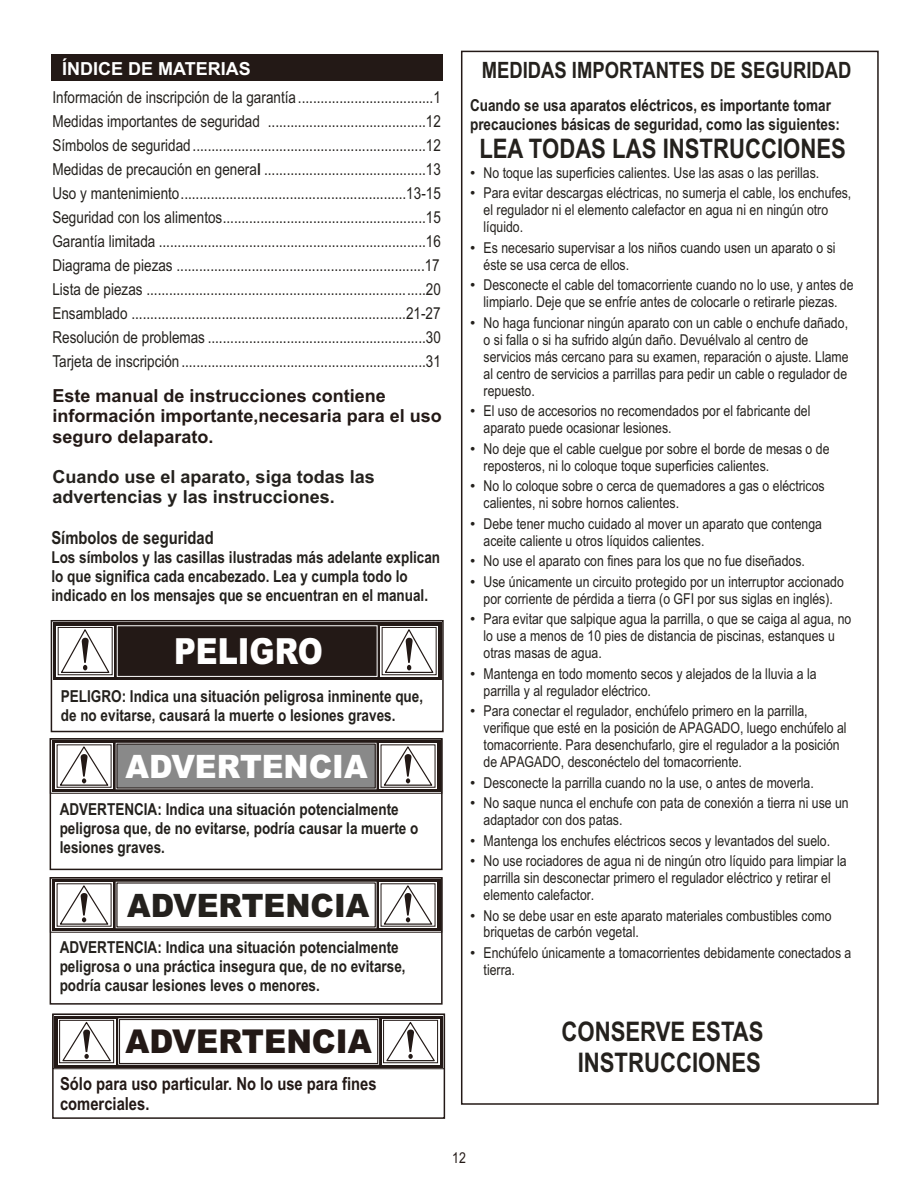
<style>
.page{position:relative;width:918px;height:1188px;background:#fff}
.page>*{position:absolute;margin:0;border:0;box-sizing:border-box;transform-origin:0 0}
.t1{font:900 36px "Arial";color:#fff;scale:.84 1}
.t2{font:900 32.85px "Arial";color:#231916;scale:.94 1}
.t3{font:900 32.25px "Arial";color:#fff;scale:.94 1}
.t4{font:900 32.25px "Arial";color:#24211d;scale:.94 1}
.t5{font:700 27px/30.9px "Arial Narrow";color:#24211d;text-align:center}
.t6{font:700 22.5px "Arial Narrow";color:#24211d}
.t7{font:700 18px/20.1px "Arial";color:#231916}
.t8{font:700 18px/20.1px "Arial";color:#24211d}
.t9{font:700 18px/20.5px "Arial Narrow";color:#231916}
.t10{font:700 18px "Arial Narrow";color:#24211d}
.t11{font:700 18px "Arial";color:#fff}
.t12{font:16.5px/24px "Arial Narrow";color:#24211d;text-align:justify}
.t13{font:700 16.5px/18.9px "Arial Narrow";color:#24211d}
.t14{font:15px/17px "Arial Narrow";color:#24211d}
.t15{font:15px "Arial Narrow";color:#231916}
.s1{font-weight:700}
.s2{font-family:"Arial"}
</style>
<div class="page">
<div style="left:52px;top:54px;width:391px;height:27px;background:#231916"></div>
<div style="left:51px;top:620px;width:393px;height:112px;border:2px solid #231916"></div>
<div style="left:53px;top:622px;width:388px;height:58px;background:#231916"></div>
<div style="left:56px;top:626px;width:58px;height:50px;background:#b4b1b0"></div>
<div style="left:58px;top:627px;width:55px;height:48px;border:1px solid #231916"></div>
<div style="left:380px;top:626px;width:58px;height:50px;background:#ada9a8"></div>
<div style="left:382px;top:627px;width:55px;height:48px;border:1px solid #231916"></div>
<div style="left:117px;top:625px;width:261px;height:52px;border:1px solid #fff"></div>
<svg style="left:383px;top:628px;width:52px;height:46px;background:#e2e1e1"></svg>
<svg style="left:59px;top:628px;width:52px;height:46px;background:#e2e1e1"></svg>
<div style="left:50px;top:738px;width:392px;height:56px;border:1px solid #231916"></div>
<div style="left:50px;top:738px;width:393px;height:132px;border:2px solid #231916"></div>
<svg style="left:52px;top:740px;width:388px;height:52px;background:#3c3330"></svg>
<svg style="left:55px;top:743px;width:58px;height:46px"></svg>
<div style="left:57px;top:744px;width:54px;height:44px;border:1px solid #231916"></div>
<svg style="left:379px;top:743px;width:58px;height:46px"></svg>
<div style="left:381px;top:744px;width:54px;height:44px;border:1px solid #231916"></div>
<svg style="left:382px;top:745px;width:52px;height:41px"></svg>
<svg style="left:58px;top:745px;width:52px;height:41px"></svg>
<div style="left:117px;top:744px;width:259px;height:44px;background:#898989;border:1px solid #231916"></div>
<div style="left:50px;top:877px;width:393px;height:128px;border:2px solid #231916"></div>
<svg style="left:52px;top:879px;width:388px;height:52px;background:#3c3330"></svg>
<svg style="left:55px;top:882px;width:58px;height:46px"></svg>
<svg style="left:379px;top:882px;width:58px;height:46px"></svg>
<svg style="left:382px;top:884px;width:52px;height:41px"></svg>
<svg style="left:58px;top:884px;width:52px;height:41px"></svg>
<div style="left:117px;top:883px;width:259px;height:44px;background:#fff"></div>
<div style="left:52px;top:1014px;width:393px;height:55px;border:1px solid #231916"></div>
<div style="left:52px;top:1014px;width:393px;height:105px;border:2px solid #231916"></div>
<svg style="left:55px;top:1016px;width:388px;height:51px;background:#524a48"></svg>
<svg style="left:58px;top:1019px;width:57px;height:45px"></svg>
<div style="left:59px;top:1020px;width:55px;height:43px;border:1px solid #231916"></div>
<svg style="left:382px;top:1019px;width:57px;height:45px"></svg>
<div style="left:383px;top:1020px;width:55px;height:43px;border:1px solid #231916"></div>
<svg style="left:385px;top:1021px;width:51px;height:41px"></svg>
<svg style="left:61px;top:1021px;width:51px;height:41px"></svg>
<div style="left:119px;top:1019px;width:259px;height:45px;background:#fff;border:1px solid #231916"></div>
<p class="t11" style="left:62px;top:62px;width:190px">ÍNDICE DE MATERIAS</p>
<p class="t12" style="left:52px;top:87px;width:390px">Información de inscripción de la garantía....................................1<br>Medidas importantes de seguridad ..........................................12<br>Símbolos de seguridad..............................................................12<br>Medidas de precaución en genera<span class="s1">l</span> ...........................................13<br>Uso y mantenimiento............................................................13-15<br>Seguridad con los alimentos......................................................15<br>Garantía limitada .......................................................................16<br>Diagrama de piezas ..................................................................17<br>Lista de piezas ..........................................................................20<br>Ensamblado .........................................................................21-27<br>Resolución de problemas ..........................................................30<br>Tarjeta de inscripción.................................................................31</p>
<p class="t7" style="left:53px;top:388px;width:391px">Este manual de instrucciones contiene información importante,necesaria para el uso seguro delaparato.</p>
<p class="t8" style="left:53px;top:468px;width:324px">Cuando use el aparato, siga todas las advertencias y las instrucciones.</p>
<p class="t10" style="left:51px;top:531px;width:164px">Símbolos de seguridad</p>
<p class="t13" style="left:51px;top:550px;width:390px">Los símbolos y las casillas ilustradas más adelante explican lo que significa cada encabezado. Lea y cumpla todo lo indicado en los mensajes que se encuentran en el manual.</p>
<h1 class="t1" style="left:174px;top:638px;width:179px">PELIGRO</h1>
<p class="t13" style="left:61px;top:688px;width:364px">PELIGRO: Indica una situación peligrosa inminente que, de no evitarse, causará la muerte o lesiones graves.</p>
<h3 class="t3" style="left:126px;top:755px;width:259px">ADVERTENCIA</h3>
<p class="t13" style="left:60px;top:801px;width:360px">ADVERTENCIA: Indica una situación potencialmente peligrosa que, de no evitarse, podría causar la muerte o lesiones graves.</p>
<h3 class="t4" style="left:127px;top:894px;width:259px">ADVERTENCIA</h3>
<p class="t13" style="left:60px;top:939px;width:347px">ADVERTENCIA: Indica una situación potencialmente peligrosa o una práctica insegura que, de no evitarse, podría causar lesiones leves o menores.</p>
<h2 class="t2" style="left:125px;top:1030px;width:264px">ADVERTENCIA</h2>
<p class="t9" style="left:60px;top:1075px;width:318px">Sólo para uso particular. No lo use para fines comerciales.</p>
<h3 class="t6" style="left:482px;top:61px;width:371px">MEDIDAS IMPORTANTES DE SEGURIDAD</h3>
<p class="t13" style="left:470px;top:97px;width:371px">Cuando se usa aparatos eléctricos, es importante tomar precauciones básicas de seguridad, como las siguientes:</p>
<h3 class="t5" style="left:479px;top:136px;width:368px">LEA TODAS LAS INSTRUCCIONES</h3>
<p class="t14" style="left:470px;top:165px;width:351px"><span class="s2">•</span> No toque las superficies calientes. Use las asas o las perillas.</p>
<p class="t14" style="left:484px;top:186px;width:369px;text-indent:-13px"><span class="s2">•</span> Para evitar descargas eléctricas, no sumerja el cable, los enchufes, el regulador ni el elemento calefactor en agua ni en ningún otro líquido.</p>
<p class="t14" style="left:484px;top:240px;width:354px;text-indent:-13px"><span class="s2">•</span> Es necesario supervisar a los niños cuando usen un aparato o si éste se usa cerca de ellos.</p>
<p class="t14" style="left:470px;top:278px;width:385px;text-align:center"><span class="s2">•</span> Desconecte el cable del tomacorriente cuando no lo use, y antes de limpiarlo. Deje que se enfríe antes de colocarle o retirarle piezas.</p>
<p class="t14" style="left:484px;top:315px;width:367px;text-indent:-13px"><span class="s2">•</span> No haga funcionar ningún aparato con un cable o enchufe dañado, o si falla o si ha sufrido algún daño. Devuélvalo al centro de servicios más cercano para su examen, reparación o ajuste. Llame al centro de servicios a parrillas para pedir un cable o regulador de repuesto.</p>
<p class="t14" style="left:484px;top:404px;width:328px;text-indent:-13px"><span class="s2">•</span> El uso de accesorios no recomendados por el fabricante del aparato puede ocasionar lesiones.</p>
<p class="t14" style="left:484px;top:441px;width:347px;text-indent:-13px"><span class="s2">•</span> No deje que el cable cuelgue por sobre el borde de mesas o de reposteros, ni lo coloque toque superficies calientes.</p>
<p class="t14" style="left:484px;top:479px;width:343px;text-indent:-13px"><span class="s2">•</span> No lo coloque sobre o cerca de quemadores a gas o eléctricos calientes, ni sobre hornos calientes.</p>
<p class="t14" style="left:484px;top:516px;width:340px;text-indent:-13px"><span class="s2">•</span> Debe tener mucho cuidado al mover un aparato que contenga aceite caliente u otros líquidos calientes.</p>
<p class="t14" style="left:470px;top:554px;width:336px"><span class="s2">•</span> No use el aparato con fines para los que no fue diseñados.</p>
<p class="t14" style="left:470px;top:574px;width:375px;text-align:center"><span class="s2">•</span> Use únicamente un circuito protegido por un interruptor accionado por corriente de pérdida a tierra (o GFI por sus siglas en inglés).</p>
<p class="t14" style="left:484px;top:612px;width:369px;text-indent:-13px"><span class="s2">•</span> Para evitar que salpique agua la parrilla, o que se caiga al agua, no lo use a menos de 10 pies de distancia de piscinas, estanques u otras masas de agua.</p>
<p class="t14" style="left:484px;top:666px;width:334px;text-indent:-13px"><span class="s2">•</span> Mantenga en todo momento secos y alejados de la lluvia a la parrilla y al regulador eléctrico.</p>
<p class="t14" style="left:484px;top:704px;width:365px;text-indent:-13px"><span class="s2">•</span> Para conectar el regulador, enchúfelo primero en la parrilla, verifique que esté en la posición de APAGADO, luego enchúfelo al tomacorriente. Para desenchufarlo, gire el regulador a la posición de APAGADO, desconéctelo del tomacorriente.</p>
<p class="t14" style="left:470px;top:775px;width:345px"><span class="s2">•</span> Desconecte la parrilla cuando no la use, o antes de moverla.</p>
<p class="t14" style="left:484px;top:796px;width:367px;text-indent:-13px"><span class="s2">•</span> No saque nunca el enchufe con pata de conexión a tierra ni use un adaptador con dos patas.</p>
<p class="t14" style="left:470px;top:833px;width:362px"><span class="s2">•</span> Mantenga los enchufes eléctricos secos y levantados del suelo.</p>
<p class="t14" style="left:484px;top:854px;width:365px;text-indent:-13px"><span class="s2">•</span> No use rociadores de agua ni de ningún otro líquido para limpiar la parrilla sin desconectar primero el regulador eléctrico y retirar el elemento calefactor.</p>
<p class="t14" style="left:484px;top:908px;width:350px;text-indent:-13px"><span class="s2">•</span> No se debe usar en este aparato materiales combustibles como briquetas de carbón vegetal.</p>
<p class="t14" style="left:484px;top:946px;width:369px;text-indent:-13px"><span class="s2">•</span> Enchúfelo únicamente a tomacorrientes debidamente conectados a tierra.</p>
<h3 class="t5" style="left:562px;top:1019px;width:204px">CONSERVE ESTAS<br>INSTRUCCIONES</h3>
<p class="t15" style="left:452px;top:1152px;width:15px">12</p>
</div>
